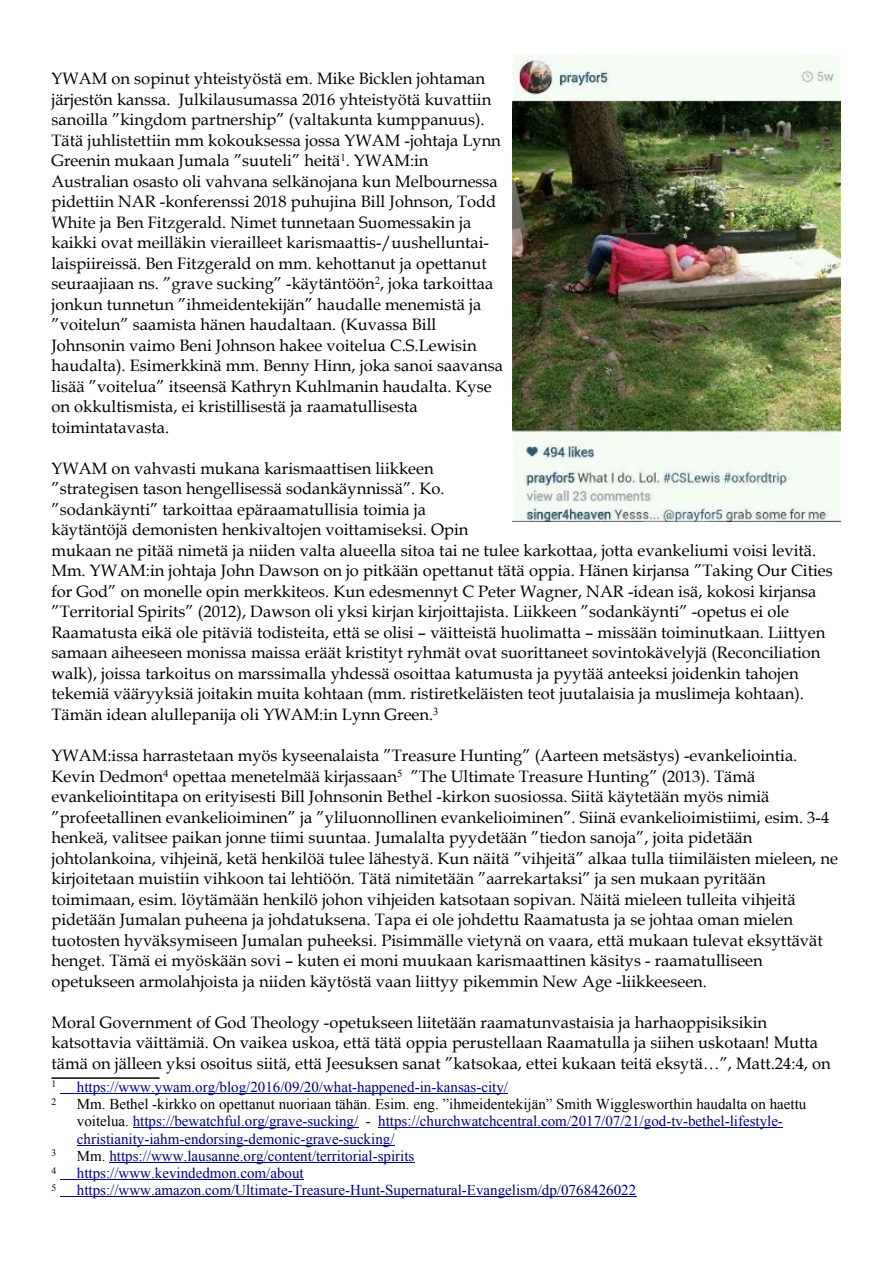
<style>
.page{position:relative;width:893px;height:1263px;background:#fff}
.page>*{position:absolute;margin:0;border:0;box-sizing:border-box;transform-origin:0 0}
.t1{font:16.5px/20.5px "Book Antiqua";color:#000}
.t2{font:15px/17.2px "Times New Roman";color:#000080}
.t3{font:9.75px "Times New Roman";color:#000}
.s1{color:#000}
</style>
<div class="page">
<hr style="left:60px;top:1093px;width:448px;height:1px;background:#000080">
<hr style="left:51px;top:1078px;width:108px;height:1px;background:#000">
<hr style="left:133px;top:1127px;width:225px;height:1px;background:#000080">
<hr style="left:378px;top:1127px;width:405px;height:1px;background:#000080">
<hr style="left:77px;top:1145px;width:318px;height:1px;background:#000080">
<hr style="left:109px;top:1162px;width:305px;height:1px;background:#000080">
<hr style="left:60px;top:1179px;width:244px;height:1px;background:#000080">
<hr style="left:60px;top:1196px;width:576px;height:1px;background:#000080">
<img style="left:513px;top:55px;width:328px;height:466px">
<p class="t1" style="left:51px;top:70px;width:453px">YWAM on sopinut yhteistyöstä em. Mike Bicklen johtaman järjestön kanssa. Julkilausumassa 2016 yhteistyötä kuvattiin sanoilla ”kingdom partnership” (valtakunta kumppanuus).<br>Tätä juhlistettiin mm kokouksessa jossa YWAM -johtaja Lynn Greenin mukaan Jumala ”suuteli” heitä<sup>1</sup>. YWAM:in Australian osasto oli vahvana selkänojana kun Melbournessa pidettiin NAR -konferenssi 2018 puhujina Bill Johnson, Todd White ja Ben Fitzgerald. Nimet tunnetaan Suomessakin ja kaikki ovat meilläkin vierailleet karismaattis-/uushelluntai&shy;laispiireissä. Ben Fitzgerald on mm. kehottanut ja opettanut seuraajiaan ns. ”grave sucking” -käytäntöön<sup>2</sup>, joka tarkoittaa jonkun tunnetun ”ihmeidentekijän” haudalle menemistä ja ”voitelun” saamista hänen haudaltaan. (Kuvassa Bill Johnsonin vaimo Beni Johnson hakee voitelua C.S.Lewisin haudalta). Esimerkkinä mm. Benny Hinn, joka sanoi saavansa lisää ”voitelua” itseensä Kathryn Kuhlmanin haudalta. Kyse on okkultismista, ei kristillisestä ja raamatullisesta toimintatavasta.</p>
<p class="t1" style="left:51px;top:460px;width:783px">YWAM on vahvasti mukana karismaattisen liikkeen<br>”strategisen tason hengellisessä sodankäynnissä”. Ko.<br>”sodankäynti” tarkoittaa epäraamatullisia toimia ja<br>käytäntöjä demonisten henkivaltojen voittamiseksi. Opin<br>mukaan ne pitää nimetä ja niiden valta alueella sitoa tai ne tulee karkottaa, jotta evankeliumi voisi levitä.<br>Mm. YWAM:in johtaja John Dawson on jo pitkään opettanut tätä oppia. Hänen kirjansa ”Taking Our Cities for God” on monelle opin merkkiteos. Kun edesmennyt C Peter Wagner, NAR -idean isä, kokosi kirjansa ”Territorial Spirits” (2012), Dawson oli yksi kirjan kirjoittajista. Liikkeen ”sodankäynti” -opetus ei ole Raamatusta eikä ole pitäviä todisteita, että se olisi – väitteistä huolimatta – missään toiminutkaan. Liittyen samaan aiheeseen monissa maissa eräät kristityt ryhmät ovat suorittaneet sovintokävelyjä (Reconciliation walk), joissa tarkoitus on marssimalla yhdessä osoittaa katumusta ja pyytää anteeksi joidenkin tahojen tekemiä vääryyksiä joitakin muita kohtaan (mm. ristiretkeläisten teot juutalaisia ja muslimeja kohtaan).<br>Tämän idean alullepanija oli YWAM:in Lynn Green.<sup>3</sup></p>
<p class="t1" style="left:51px;top:747px;width:788px">YWAM:issa harrastetaan myös kyseenalaista ”Treasure Hunting” (Aarteen metsästys) -evankeliointia.<br>Kevin Dedmon<sup>4</sup> opettaa menetelmää kirjassaan<sup>5</sup> ”The Ultimate Treasure Hunting” (2013). Tämä evankeliointitapa on erityisesti Bill Johnsonin Bethel -kirkon suosiossa. Siitä käytetään myös nimiä ”profeetallinen evankelioiminen” ja ”yliluonnollinen evankelioiminen”. Siinä evankelioimistiimi, esim. 3-4 henkeä, valitsee paikan jonne tiimi suuntaa. Jumalalta pyydetään ”tiedon sanoja”, joita pidetään johtolankoina, vihjeinä, ketä henkilöä tulee lähestyä. Kun näitä ”vihjeitä” alkaa tulla tiimiläisten mieleen, ne kirjoitetaan muistiin vihkoon tai lehtiöön. Tätä nimitetään ”aarrekartaksi” ja sen mukaan pyritään toimimaan, esim. löytämään henkilö johon vihjeiden katsotaan sopivan. Näitä mieleen tulleita vihjeitä pidetään Jumalan puheena ja johdatuksena. Tapa ei ole johdettu Raamatusta ja se johtaa oman mielen tuotosten hyväksymiseen Jumalan puheeksi. Pisimmälle vietynä on vaara, että mukaan tulevat eksyttävät henget. Tämä ei myöskään sovi – kuten ei moni muukaan karismaattinen käsitys - raamatulliseen opetukseen armolahjoista ja niiden käytöstä vaan liittyy pikemmin New Age -liikkeeseen.</p>
<p class="t1" style="left:51px;top:1014px;width:781px">Moral Government of God Theology -opetukseen liitetään raamatunvastaisia ja harhaoppisiksikin katsottavia väittämiä. On vaikea uskoa, että tätä oppia perustellaan Raamatulla ja siihen uskotaan! Mutta tämä on jälleen yksi osoitus siitä, että Jeesuksen sanat ”katsokaa, ettei kukaan teitä eksytä…”, Matt.24:4, on</p>
<p class="t3" style="left:51px;top:1081px;width:6px">1</p>
<p class="t2" style="left:77px;top:1079px;width:433px">https://www.ywam.org/blog/2016/09/20/what-happened-in-kansas-city/</p>
<p class="t3" style="left:51px;top:1098px;width:6px">2</p>
<p class="t2" style="left:77px;top:1097px;width:731px"><span class="s1">Mm. Bethel -kirkko on opettanut nuoriaan tähän. Esim. eng. ”ihmeidentekijän” Smith Wigglesworthin haudalta on haettu voitelua.</span> https://bewatchful.org/grave-sucking/ <span class="s1">-</span> https://churchwatchcentral.com/2017/07/21/god-tv-bethel-lifestyle&shy;christianity-iahm-endorsing-demonic-grave-sucking/</p>
<p class="t3" style="left:51px;top:1149px;width:6px">3</p>
<p class="t2" style="left:77px;top:1148px;width:339px"><span class="s1">Mm.</span> https://www.lausanne.org/content/territorial-spirits</p>
<p class="t3" style="left:51px;top:1167px;width:6px">4</p>
<p class="t2" style="left:77px;top:1166px;width:228px">https://www.kevindedmon.com/about</p>
<p class="t3" style="left:51px;top:1184px;width:6px">5</p>
<p class="t2" style="left:77px;top:1183px;width:561px">https://www.amazon.com/Ultimate-Treasure-Hunt-Supernatural-Evangelism/dp/0768426022</p>
</div>
